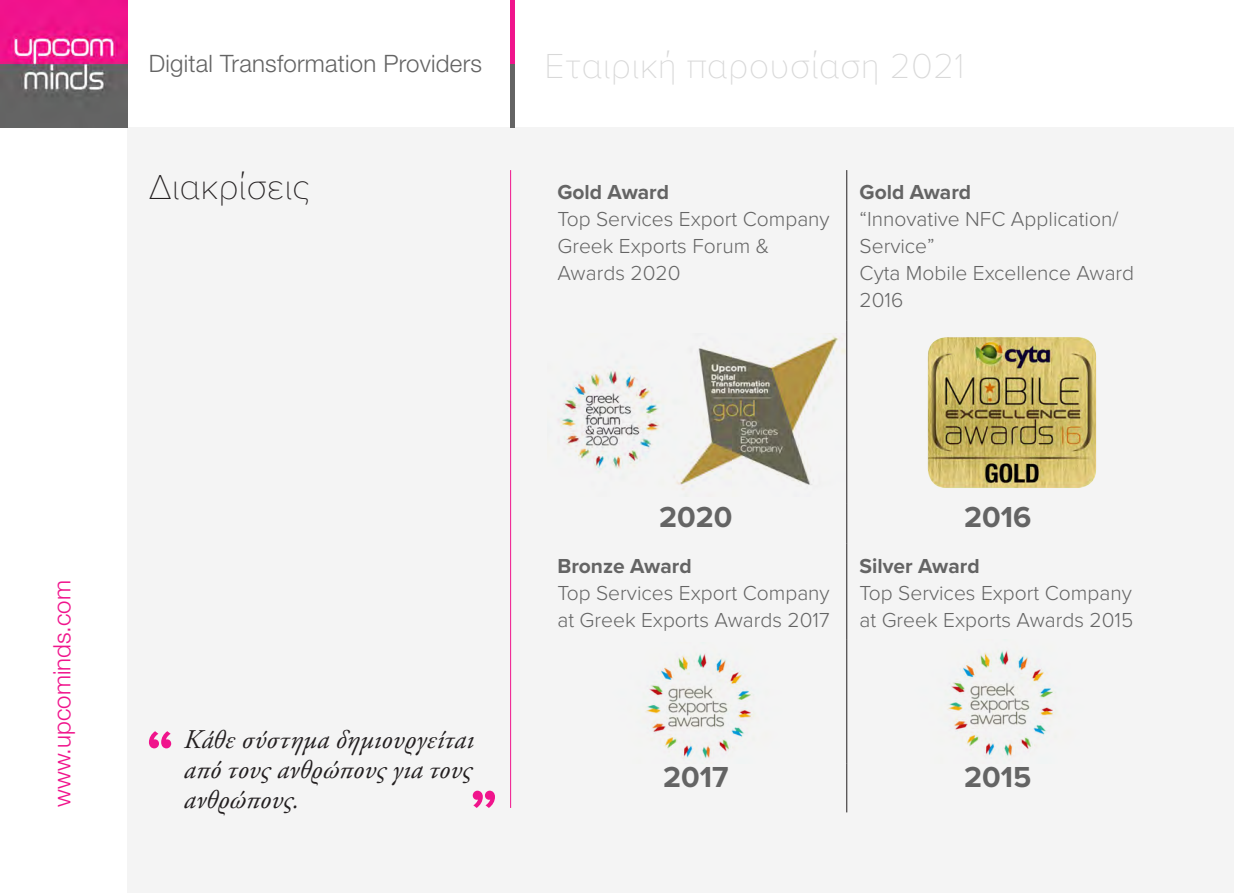
<style>
.page{position:relative;width:1234px;height:893px;background:#fff}
.page>*{position:absolute;margin:0;border:0;box-sizing:border-box;transform-origin:0 0}
.t1{font:100 36px "Proxima Nova T";letter-spacing:.01em;color:#d8d8d8}
.t2{font:100 36px "Proxima Nova T";color:#231f20}
.t3{font:700 30px "Proxima Nova";color:#646464}
.t4{font:italic 27px/30px "CF Garamond";letter-spacing:.005em;color:#231f20;text-align:justify}
.t5{font:300 24px "Helvetica Neue LT Std";letter-spacing:.01em;color:#646464}
.t6{font:300 24px "Helvetica Neue LT Std";color:#f0148c}
.t7{font:300 21px/27px "Proxima Nova";color:#646464}
.t8{font:700 21px "Proxima Nova";color:#646464}
</style>
<div class="page">
<div style="left:128px;top:128px;width:1105px;height:765px;background:#f4f4f4"></div>
<img style="left:0;top:0;width:128px;height:128px">
<hr style="left:510px;top:0;width:4px;height:64px;background:#f0148c">
<hr style="left:510px;top:64px;width:4px;height:64px;background:#646464">
<hr style="left:510px;top:170px;width:1px;height:638px;background:#f0148c">
<hr style="left:846px;top:170px;width:1px;height:150px;background:#231f20">
<hr style="left:846px;top:320px;width:1px;height:183px;background:#231f20">
<hr style="left:846px;top:503px;width:1px;height:41px;background:#231f20">
<hr style="left:846px;top:544px;width:1px;height:96px;background:#231f20">
<hr style="left:846px;top:640px;width:1px;height:123px;background:#231f20">
<hr style="left:846px;top:763px;width:1px;height:49px;background:#231f20">
<img style="left:558px;top:336px;width:287px;height:154px">
<img style="left:927px;top:337px;width:170px;height:151px">
<img style="left:645px;top:653px;width:109px;height:106px">
<img style="left:947px;top:650px;width:109px;height:106px">
<svg style="left:149px;top:731px;width:22px;height:17px"></svg>
<svg style="left:472px;top:791px;width:23px;height:17px"></svg>
<p class="t5" style="left:149px;top:49px;width:334px">Digital Transformation Providers</p>
<p class="t2" style="left:149px;top:160px;width:162px">Διακρίσεις</p>
<p class="t1" style="left:544px;top:39px;width:421px">Εταιρική παρουσίαση 2021</p>
<p class="t8" style="left:557px;top:177px;width:113px">Gold Award</p>
<p class="t7" style="left:557px;top:205px;width:274px">Top Services Export Company<br>Greek Exports Forum &amp;<br>Awards 2020</p>
<p class="t8" style="left:859px;top:177px;width:113px">Gold Award</p>
<p class="t7" style="left:859px;top:205px;width:260px">“Innovative NFC Application/<br>Service”</p>
<p class="t7" style="left:859px;top:259px;width:276px">Cyta Mobile Excellence Award<br>2016</p>
<p class="t6" style="left:47px;top:806px;width:228px;rotate:-90deg">www.upcominds.com</p>
<p class="t4" style="left:183px;top:725px;width:291px">Κάθε σύστημα δημιουργείται από τους ανθρώπους για τους ανθρώπους.</p>
<p class="t3" style="left:659px;top:494px;width:75px">2020</p>
<p class="t3" style="left:964px;top:494px;width:69px">2016</p>
<p class="t8" style="left:557px;top:550px;width:136px">Bronze Award</p>
<p class="t7" style="left:557px;top:578px;width:274px">Top Services Export Company at Greek Exports Awards 2017</p>
<p class="t8" style="left:859px;top:550px;width:122px">Silver Award</p>
<p class="t7" style="left:859px;top:578px;width:275px">Top Services Export Company at Greek Exports Awards 2015</p>
<p class="t3" style="left:663px;top:754px;width:67px">2017</p>
<p class="t3" style="left:964px;top:754px;width:69px">2015</p>
</div>
